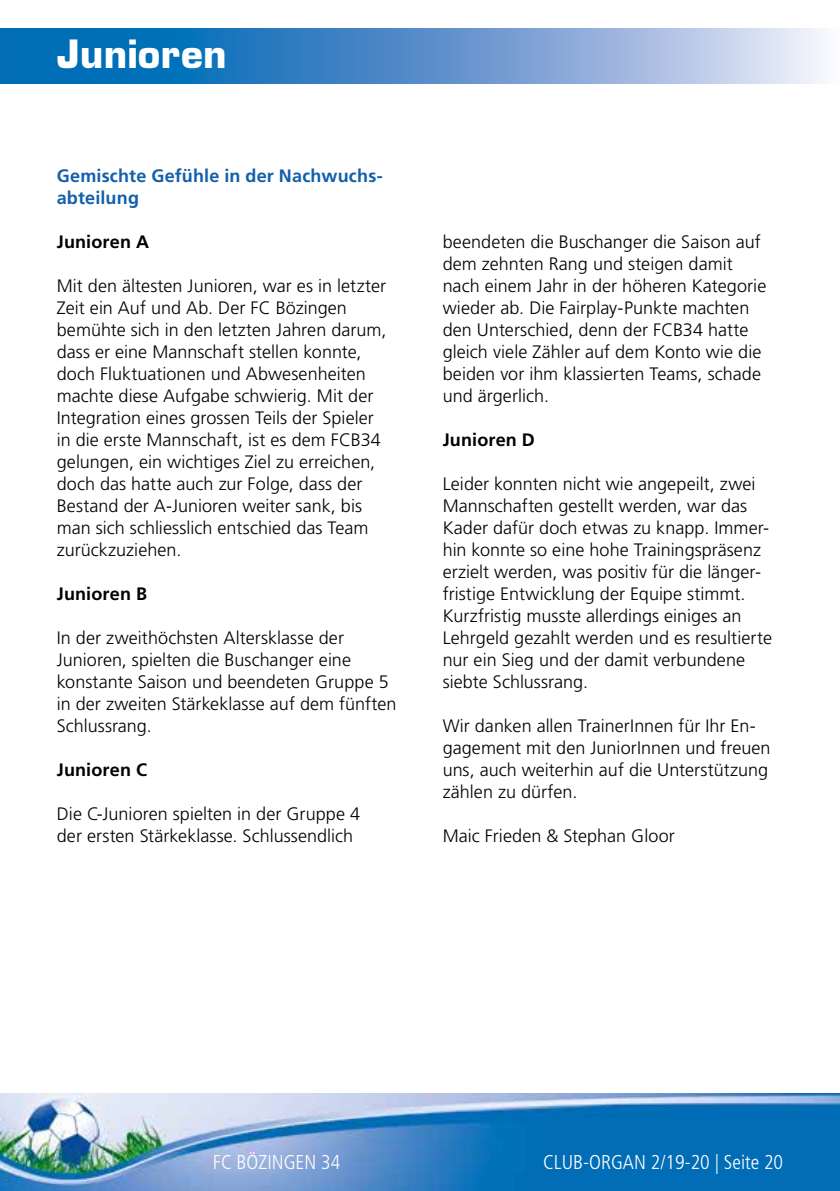
<style>
.page{position:relative;width:840px;height:1191px;background:#fff}
.page>*{position:absolute;margin:0;border:0;box-sizing:border-box;transform-origin:0 0}
.t1{font:700 38px "Eurostile LT Std";letter-spacing:.01em;color:#fff}
.t2{font:300 condensed 20px "Frutiger LT Std";color:#fff}
.t3{font:300 18px/22px "Frutiger LT Std";letter-spacing:.005em;color:#000}
.t4{font:700 18px/22px "Frutiger LT Std";letter-spacing:.01em;color:#125fab}
.t5{font:700 18px "Frutiger LT Std";letter-spacing:.01em;color:#000}
</style>
<div class="page">
<img style="left:0;top:1093px;width:839px;height:98px">
<svg style="left:0;top:28px;width:823px;height:56px;background:#5d97ce"></svg>
<h1 class="t1" style="left:57px;top:31px;width:171px">Junioren</h1>
<p class="t4" style="left:57px;top:165px;width:327px">Gemischte Gefühle in der Nachwuchs&shy;abteilung</p>
<p class="t5" style="left:57px;top:231px;width:94px">Junioren A</p>
<p class="t3" style="left:57px;top:275px;width:331px">Mit den ältesten Junioren, war es in letzter Zeit ein Auf und Ab. Der FC Bözingen bemühte sich in den letzten Jahren darum, dass er eine Mannschaft stellen konnte, doch Fluktuationen und Abwesenheiten machte diese Aufgabe schwierig. Mit der Integration eines grossen Teils der Spieler in die erste Mannschaft, ist es dem FCB34 gelungen, ein wichtiges Ziel zu erreichen, doch das hatte auch zur Folge, dass der Bestand der A-Junioren weiter sank, bis man sich schliesslich entschied das Team zurückzuziehen.</p>
<p class="t5" style="left:57px;top:583px;width:92px">Junioren B</p>
<p class="t3" style="left:57px;top:627px;width:341px">In der zweithöchsten Altersklasse der Junioren, spielten die Buschanger eine konstante Saison und beendeten Gruppe 5 in der zweiten Stärkeklasse auf dem fünften Schlussrang.</p>
<p class="t5" style="left:57px;top:759px;width:92px">Junioren C</p>
<p class="t3" style="left:57px;top:803px;width:305px">Die C-Junioren spielten in der Gruppe 4 der ersten Stärkeklasse. Schlussendlich</p>
<p class="t3" style="left:442px;top:231px;width:325px">beendeten die Buschanger die Saison auf dem zehnten Rang und steigen damit nach einem Jahr in der höheren Kategorie wieder ab. Die Fairplay-Punkte machten den Unterschied, denn der FCB34 hatte gleich viele Zähler auf dem Konto wie die beiden vor ihm klassierten Teams, schade und ärgerlich.</p>
<p class="t5" style="left:442px;top:429px;width:94px">Junioren D</p>
<p class="t3" style="left:442px;top:473px;width:330px">Leider konnten nicht wie angepeilt, zwei Mannschaften gestellt werden, war das Kader dafür doch etwas zu knapp. Immer&shy;hin konnte so eine hohe Trainingspräsenz erzielt werden, was positiv für die länger&shy;fristige Entwicklung der Equipe stimmt.<br>Kurzfristig musste allerdings einiges an Lehrgeld gezahlt werden und es resultierte nur ein Sieg und der damit verbundene siebte Schlussrang.</p>
<p class="t3" style="left:442px;top:715px;width:329px">Wir danken allen TrainerInnen für Ihr En&shy;gagement mit den JuniorInnen und freuen uns, auch weiterhin auf die Unterstützung zählen zu dürfen.</p>
<p class="t3" style="left:442px;top:825px;width:233px">Maic Frieden &amp; Stephan Gloor</p>
<p class="t2" style="left:213px;top:1150px;width:129px">FC BÖZINGEN 34</p>
<p class="t2" style="left:543px;top:1150px;width:241px">CLUB-ORGAN 2/19-20 | Seite 20</p>
</div>
